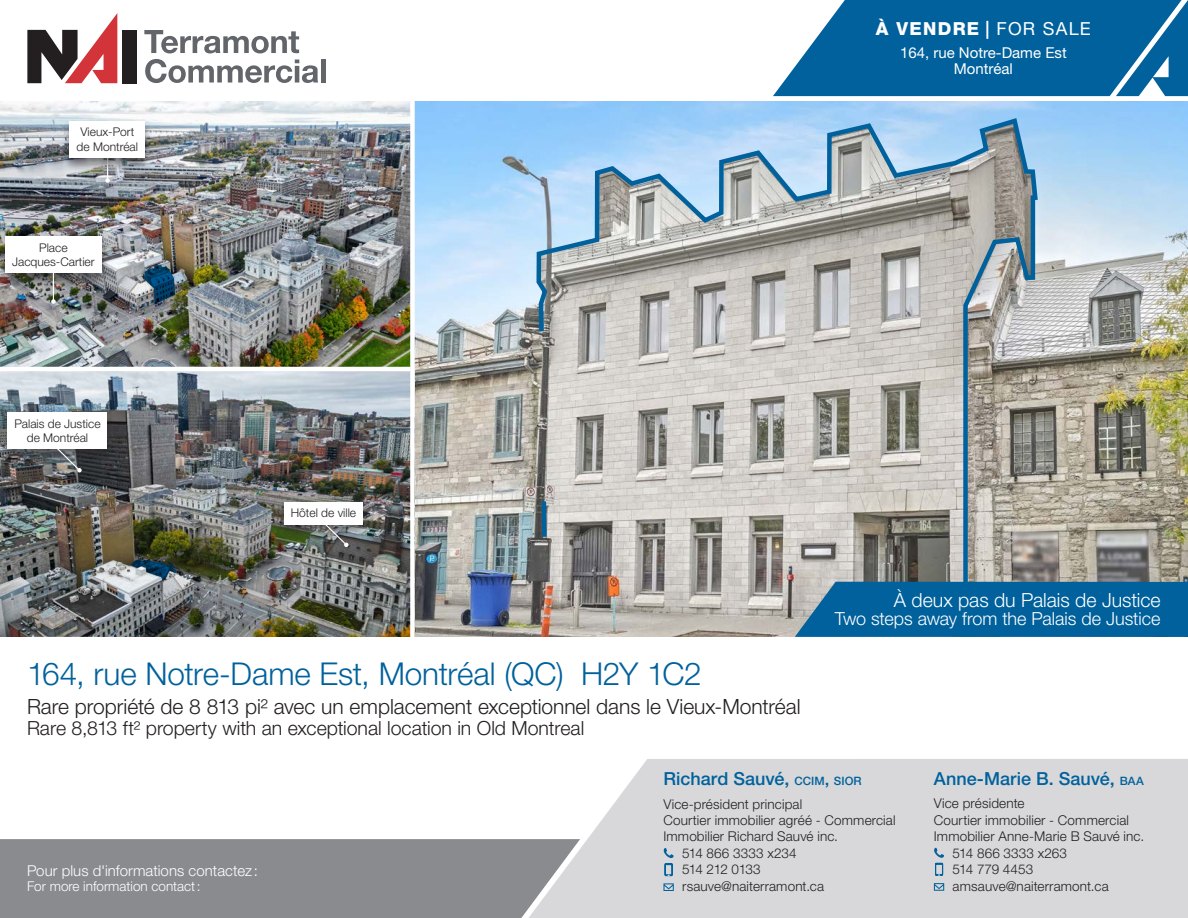
<style>
.page{position:relative;width:1188px;height:918px;background:#fff}
.page>*{position:absolute;margin:0;border:0;box-sizing:border-box;transform-origin:0 0}
.F_Adresse_de_l_immeuble{font:300 31.5px "Helvetica Neue LT Std";letter-spacing:-.01em;color:#00619c}
.F_Feature_sous_adresse_FR{font:300 21px "Helvetica Neue LT Std";color:#231f20}
.F_Feature_sous_adresse_FR-2{font:300 19.5px "Helvetica Neue LT Std";color:#231f20}
.F_Feature_photo_principale_FR_EN{font:300 19.5px "Helvetica Neue LT Std";color:#fff}
.S_nom_du_courtier{font:500 18px "Helvetica Neue LT Std";color:#00619c}
.F_Feature_photo_principale_FR_EN-2{font:300 18px "Helvetica Neue LT Std";letter-spacing:-.005em;color:#fff}
.t1{font:800 18px "Helvetica Neue LT Std";letter-spacing:.07em;color:#fff}
.F_Titre_de_section_de_plan_FR___EN{font:300 15px "Helvetica Neue LT Std";letter-spacing:.005em;color:#fff}
.t2{font:15px/16.5px "Helvetica Neue LT Std";color:#fff;text-align:center}
.S_courriel{font:300 13.5px "Helvetica Neue LT Std";letter-spacing:.01em;color:#231f20}
.t3{font:300 13.5px "Helvetica Neue LT Std";color:#fff}
.S_courriel-2{font:300 13.5px "Helvetica Neue LT Std";letter-spacing:-.055em;color:#231f20}
.t4{font:300 12px/14.4px "Helvetica Neue LT Std";color:#231f20;text-align:center}
.s1{font-weight:500}
.s2{font-weight:400}
.s3{font-size:11.55px}
.s4{font-size:16.5px}
</style>
<div class="page">
<svg style="left:773px;top:0;width:415px;height:96px;background:#1c72a7"></svg>
<div style="left:122px;top:30px;width:14px;height:53px;background:#231f20"></div>
<svg style="left:27px;top:13px;width:90px;height:70px"></svg>
<svg style="left:144px;top:30px;width:155px;height:23px"></svg>
<svg style="left:145px;top:59px;width:173px;height:24px"></svg>
<div style="left:321px;top:60px;width:5px;height:23px;background:#62656a"></div>
<div style="left:580px;top:759px;width:608px;height:159px;background:#d8d8da"></div>
<div style="left:0;top:839px;width:580px;height:79px;background:#898b8f"></div>
<svg style="left:663px;top:883px;width:11px;height:8px"></svg>
<svg style="left:663px;top:848px;width:11px;height:29px"></svg>
<svg style="left:934px;top:883px;width:10px;height:8px"></svg>
<svg style="left:934px;top:848px;width:10px;height:28px"></svg>
<img style="left:415px;top:102px;width:773px;height:535px">
<img style="left:0;top:102px;width:410px;height:265px">
<img style="left:0;top:371px;width:410px;height:266px">
<svg style="left:534px;top:115px;width:506px;height:495px;background:#b1b5b7"></svg>
<svg style="left:539px;top:497px;width:10px;height:44px"></svg>
<svg style="left:795px;top:582px;width:393px;height:55px;background:#0a659d"></svg>
<svg style="left:145px;top:264px;width:30px;height:40px"></svg>
<svg style="left:131px;top:559px;width:46px;height:22px"></svg>
<div style="left:0;top:411px;width:116px;height:76px;background:#231f20;opacity:.51"></div>
<div style="left:8px;top:413px;width:99px;height:36px;background:#fff"></div>
<svg style="left:56px;top:449px;width:26px;height:23px"></svg>
<div style="left:276px;top:501px;width:96px;height:61px;background:#231f20;opacity:.51"></div>
<div style="left:284px;top:502px;width:79px;height:22px;background:#fff"></div>
<svg style="left:323px;top:524px;width:26px;height:23px"></svg>
<div style="left:0;top:235px;width:110px;height:53px;background:#231f20;opacity:.53"></div>
<div style="left:5px;top:236px;width:97px;height:37px;background:#fff"></div>
<div style="left:43px;top:266px;width:20px;height:52px;background:#231f20;opacity:.5"></div>
<hr style="left:53px;top:266px;width:1px;height:36px;background:#fff">
<svg style="left:51px;top:299px;width:5px;height:5px"></svg>
<div style="left:98px;top:145px;width:20px;height:52px;background:#231f20;opacity:.5"></div>
<hr style="left:107px;top:145px;width:1px;height:36px;background:#fff">
<svg style="left:105px;top:178px;width:5px;height:5px"></svg>
<div style="left:61px;top:120px;width:92px;height:53px;background:#231f20;opacity:.53"></div>
<div style="left:70px;top:121px;width:75px;height:37px;background:#fff"></div>
<p class="t4" style="left:77px;top:125px;width:63px">Vieux-Port de Montréal</p>
<p class="t4" style="left:12px;top:240px;width:84px">Place<br>Jacques-Cartier</p>
<h3 class="t1" style="left:876px;top:17px;width:217px">À VENDRE <span class="s1">|</span> <span class="s2">FOR SALE</span></h3>
<p class="t2" style="left:900px;top:44px;width:168px">164, rue Notre-Dame Est<br>Montréal</p>
<p class="t4" style="left:14px;top:416px;width:88px">Palais de Justice de Montréal</p>
<p class="t4" style="left:291px;top:506px;width:67px">Hôtel de ville</p>
<p class="F_Adresse_de_l_immeuble" style="left:27px;top:654px;width:676px">164, rue Notre-Dame Est, Montréal (QC) H2Y 1C2</p>
<p class="F_Feature_sous_adresse_FR" style="left:27px;top:694px;width:775px">Rare propriété de 8 813 pi² avec un emplacement exceptionnel dans le Vieux-Montréal</p>
<p class="F_Feature_sous_adresse_FR-2" style="left:27px;top:716px;width:559px">Rare 8,813 ft² property with an exceptional location in Old Montreal</p>
<p class="F_Feature_photo_principale_FR_EN" style="left:894px;top:588px;width:268px">À deux pas du Palais de Justice</p>
<p class="F_Feature_photo_principale_FR_EN-2" style="left:835px;top:608px;width:327px">Two steps away from the Palais de Justice</p>
<p class="F_Titre_de_section_de_plan_FR___EN" style="left:27px;top:861px;width:233px">Pour plus d'informations contactez :</p>
<p class="t3" style="left:27px;top:878px;width:175px">For more information contact:</p>
<p class="S_nom_du_courtier" style="left:663px;top:768px;width:200px">Richard Sauvé, <span class="s3">CCIM</span><span class="s4">,</span> <span class="s3">SIOR</span></p>
<p class="S_courriel" style="left:663px;top:795px;width:140px">Vice-président principal</p>
<p class="S_courriel" style="left:663px;top:812px;width:234px">Courtier immobilier agréé - Commercial</p>
<p class="S_courriel" style="left:663px;top:828px;width:176px">Immobilier Richard Sauvé inc.</p>
<p class="S_courriel" style="left:682px;top:845px;width:116px">514 866 3333 x234</p>
<p class="S_courriel-2" style="left:682px;top:861px;width:80px">514 212 0133</p>
<p class="S_courriel" style="left:682px;top:878px;width:143px">rsauve@naiterramont.ca</p>
<p class="S_nom_du_courtier" style="left:934px;top:768px;width:212px">Anne-Marie B. Sauvé, <span class="s3">BAA</span></p>
<p class="S_courriel" style="left:934px;top:795px;width:92px">Vice présidente</p>
<p class="S_courriel" style="left:934px;top:812px;width:197px">Courtier immobilier - Commercial</p>
<p class="S_courriel" style="left:934px;top:828px;width:212px">Immobilier Anne-Marie B Sauvé inc.</p>
<p class="S_courriel" style="left:953px;top:845px;width:116px">514 866 3333 x263</p>
<p class="S_courriel" style="left:953px;top:861px;width:82px">514 779 4453</p>
<p class="S_courriel" style="left:953px;top:878px;width:158px">amsauve@naiterramont.ca</p>
</div>
